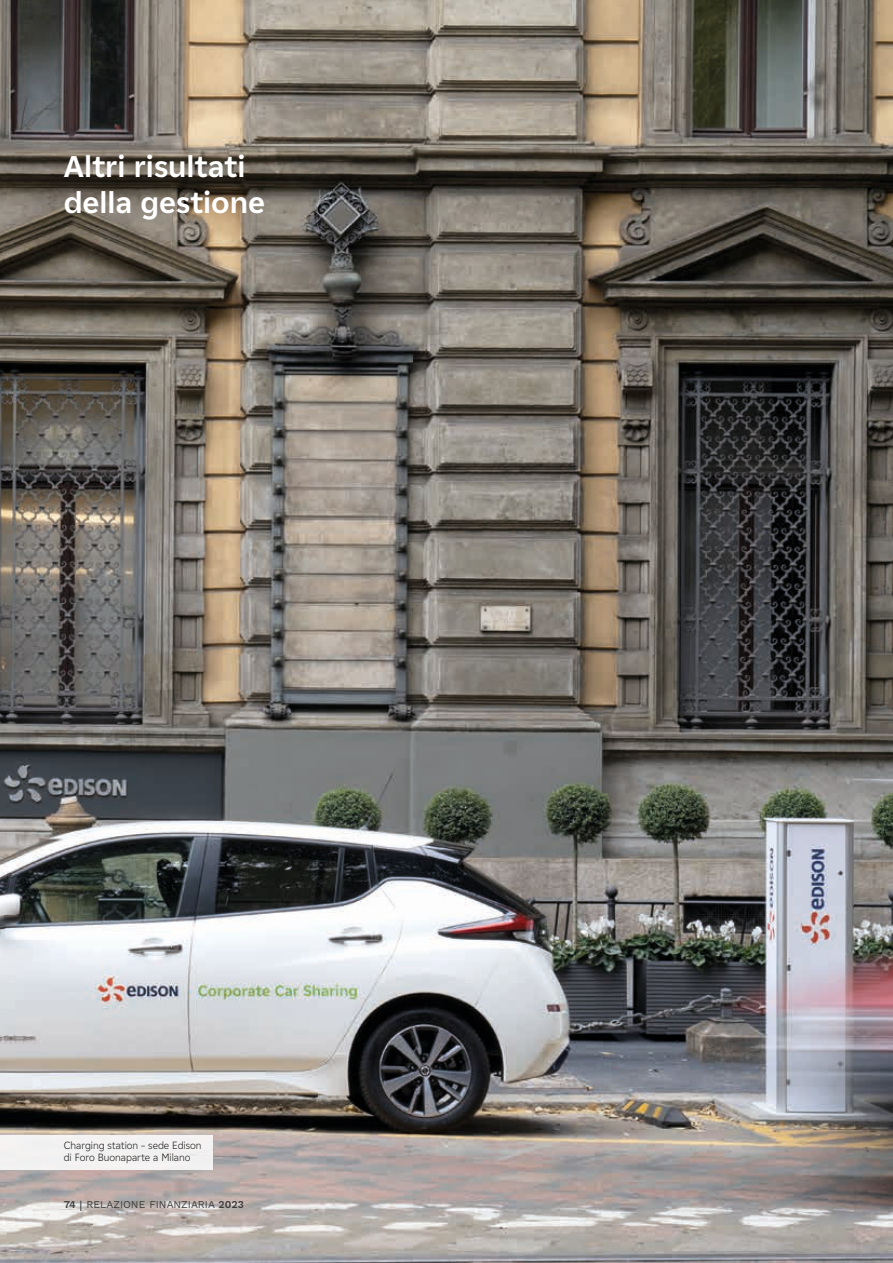
<style>
.page{position:relative;width:893px;height:1263px;background:#fff}
.page>*{position:absolute;margin:0;border:0;box-sizing:border-box;transform-origin:0 0}
.t1{font:700 30px/36px "EDF2020";color:#fff}
.t2{font:300 10.5px/12px "EDF2020";color:#1d1d1b}
.t3{font:10.5px "Work Sans";color:#3d3d3c}
.s1{font-weight:600}
.s2{font-size:15.6px}
</style>
<div class="page">
<img style="left:0;top:0;width:893px;height:1263px">
<div style="left:0;top:1135px;width:213px;height:34px;background:#f3f2f2"></div>
<h1 class="t1" style="left:64px;top:147px;width:203px">Altri risultati della gestione</h1>
<p class="t2" style="left:64px;top:1139px;width:139px">Charging station – sede Edison di Foro Buonaparte a Milano</p>
<p class="t3" style="left:64px;top:1198px;width:182px"><span class="s1">74</span> <span class="s2">I</span> RELAZIONE FINANZIARIA <span class="s1">2023</span></p>
</div>
